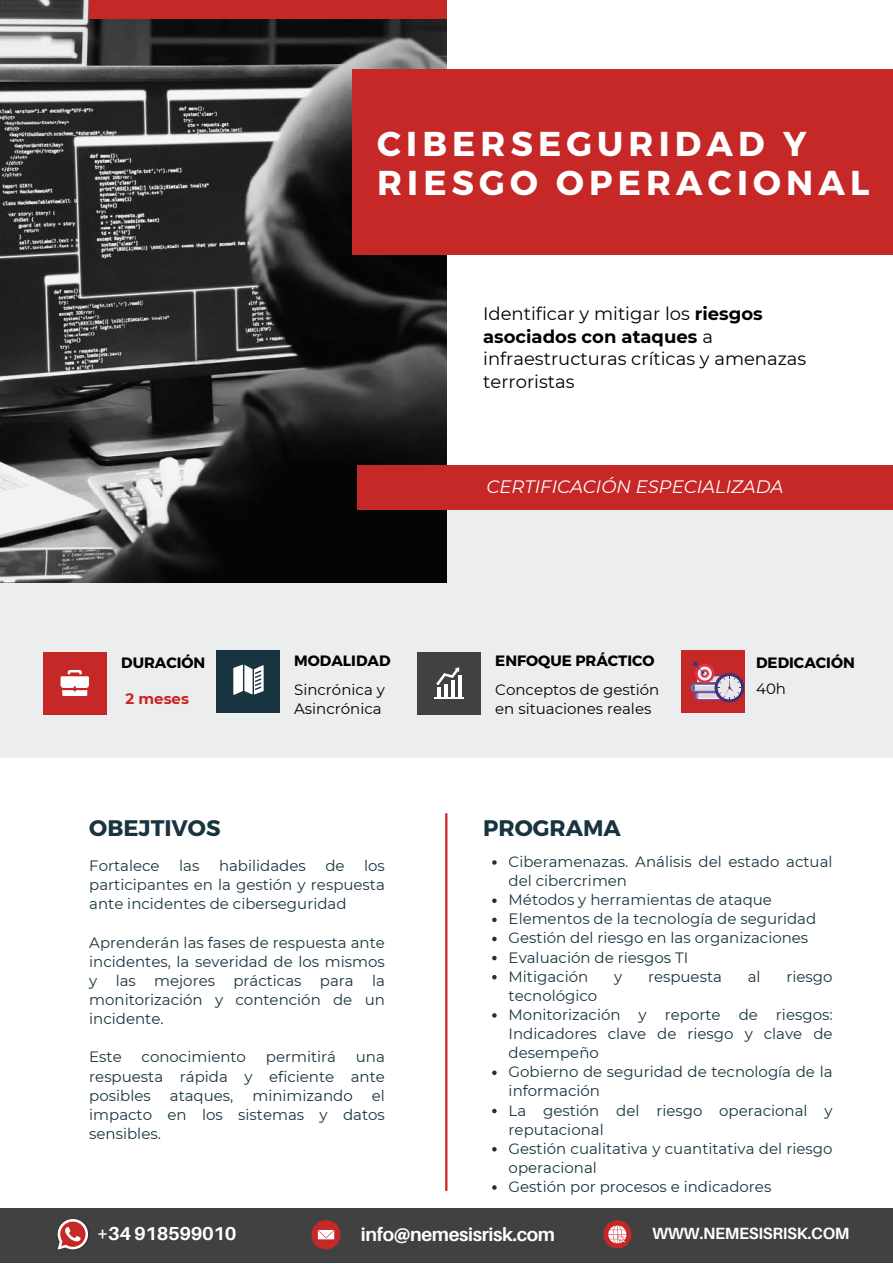
<style>
.page{position:relative;width:893px;height:1264px;background:#fff}
.page>*{position:absolute;margin:0;border:0;box-sizing:border-box;transform-origin:0 0}
.t1{font:700 34.5px/38.2px "Montserrat";letter-spacing:.15em;color:#fff}
.t2{font:700 22.5px "Montserrat";color:#18343f}
.t3{font:700 18.75px "Aileron";letter-spacing:-.33em;color:#fff}
.t4{font:700 18.75px "Aileron";letter-spacing:-.195em;color:#fff}
.t5{font:18px/22.5px "Montserrat";color:#000}
.t6{font:italic 18px "Montserrat";color:#fff}
.t7{font:700 16.35px "Aileron";letter-spacing:-.375em;color:#fff}
.t8{font:15px/19px "Montserrat";color:#18343f;text-align:justify}
.t9{font:15px/19px "Montserrat";color:#000}
.t10{font:700 15px "Montserrat";color:#000}
.t11{font:700 15px "Montserrat";color:#cf2323}
.s1{font-weight:700}
</style>
<div class="page">
<div style="left:0;top:487px;width:892px;height:270px;background:#ebedee"></div>
<img style="left:0;top:0;width:446px;height:583px">
<div style="left:357px;top:465px;width:535px;height:44px;background:#c62828"></div>
<div style="left:89px;top:0;width:357px;height:19px;background:#c62828"></div>
<div style="left:417px;top:652px;width:63px;height:62px;background:#414141"></div>
<svg style="left:434px;top:667px;width:29px;height:31px"></svg>
<hr style="left:451px;top:679px;width:3px;height:17px;background:#fff">
<hr style="left:458px;top:674px;width:3px;height:22px;background:#fff">
<div style="left:681px;top:650px;width:63px;height:63px;background:#c62828"></div>
<div style="left:43px;top:652px;width:63px;height:62px;background:#c62828"></div>
<svg style="left:61px;top:670px;width:28px;height:25px"></svg>
<div style="left:217px;top:650px;width:63px;height:63px;background:#18343f"></div>
<svg style="left:233px;top:664px;width:30px;height:30px"></svg>
<div style="left:352px;top:69px;width:540px;height:186px;background:#c62828"></div>
<div style="left:0;top:1207px;width:892px;height:55px;background:#414141"></div>
<img style="left:57px;top:1230px;width:32px;height:20px">
<svg style="left:58px;top:1219px;width:30px;height:30px"></svg>
<svg style="left:311px;top:1219px;width:29px;height:30px"></svg>
<svg style="left:318px;top:1229px;width:16px;height:10px"></svg>
<svg style="left:603px;top:1220px;width:28px;height:28px"></svg>
<hr style="left:445px;top:813px;width:2px;height:377px;background:#cf2323">
<svg style="left:492px;top:860px;width:4px;height:4px"></svg>
<svg style="left:492px;top:898px;width:4px;height:5px"></svg>
<svg style="left:492px;top:917px;width:4px;height:5px"></svg>
<svg style="left:492px;top:936px;width:4px;height:5px"></svg>
<svg style="left:492px;top:955px;width:4px;height:5px"></svg>
<svg style="left:492px;top:975px;width:4px;height:4px"></svg>
<svg style="left:492px;top:1013px;width:4px;height:4px"></svg>
<svg style="left:492px;top:1070px;width:4px;height:5px"></svg>
<svg style="left:492px;top:1108px;width:4px;height:5px"></svg>
<svg style="left:492px;top:1147px;width:4px;height:4px"></svg>
<svg style="left:492px;top:1185px;width:4px;height:4px"></svg>
<svg style="left:714px;top:673px;width:30px;height:29px"></svg>
<svg style="left:690px;top:661px;width:51px;height:39px"></svg>
<h1 class="t1" style="left:377px;top:123px;width:493px">CIBERSEGURIDAD Y<br>RIESGO OPERACIONAL</h1>
<p class="t5" style="left:483px;top:302px;width:325px">Identificar y mitigar los <span class="s1">riesgos asociados con ataques</span> a infraestructuras críticas y amenazas terroristas</p>
<p class="t6" style="left:486px;top:475px;width:298px">CERTIFICACIÓN ESPECIALIZADA</p>
<p class="t10" style="left:121px;top:652px;width:86px">DURACIÓN</p>
<p class="t10" style="left:294px;top:651px;width:98px">MODALIDAD</p>
<p class="t10" style="left:495px;top:651px;width:161px">ENFOQUE PRÁCTICO</p>
<p class="t11" style="left:125px;top:689px;width:65px">2 meses</p>
<p class="t9" style="left:495px;top:679px;width:166px">Conceptos de gestión en situaciones reales</p>
<p class="t10" style="left:756px;top:652px;width:100px">DEDICACIÓN</p>
<p class="t9" style="left:294px;top:679px;width:92px">Sincrónica y</p>
<p class="t9" style="left:756px;top:679px;width:31px">40h</p>
<p class="t9" style="left:294px;top:698px;width:89px">Asincrónica</p>
<h2 class="t2" style="left:89px;top:813px;width:133px">OBEJTIVOS</h2>
<h2 class="t2" style="left:483px;top:813px;width:139px">PROGRAMA</h2>
<p class="t8" style="left:89px;top:856px;width:72px">Fortalece</p>
<p class="t8" style="left:179px;top:856px;width:22px">las</p>
<p class="t8" style="left:219px;top:856px;width:88px">habilidades</p>
<p class="t8" style="left:325px;top:856px;width:21px">de</p>
<p class="t8" style="left:508px;top:852px;width:325px;text-align:left">Ciberamenazas. Análisis del estado actual del cibercrimen<br>Métodos y herramientas de ataque<br>Elementos de la tecnología de seguridad<br>Gestión del riesgo en las organizaciones<br>Evaluación de riesgos TI<br>Mitigación</p>
<p class="t8" style="left:89px;top:856px;width:297px;text-indent:275px">los participantes en la gestión y respuesta ante incidentes de ciberseguridad</p>
<p class="t8" style="left:89px;top:932px;width:297px">Aprenderán las fases de respuesta ante incidentes, la severidad de los mismos y las mejores prácticas para la monitorización y contención de un incidente.</p>
<p class="t8" style="left:89px;top:1047px;width:34px">Este</p>
<p class="t8" style="left:141px;top:1047px;width:106px">conocimiento</p>
<p class="t8" style="left:266px;top:1047px;width:72px">permitirá</p>
<p class="t8" style="left:614px;top:966px;width:10px">y</p>
<p class="t8" style="left:648px;top:966px;width:75px">respuesta</p>
<p class="t8" style="left:747px;top:966px;width:14px">al</p>
<p class="t8" style="left:786px;top:966px;width:48px">riesgo</p>
<p class="t8" style="left:508px;top:985px;width:325px;text-align:left">tecnológico<br>Monitorización y reporte de riesgos:<br>Indicadores clave de riesgo y clave de desempeño<br>Gobierno de seguridad de tecnología de la información<br>La gestión del riesgo operacional y reputacional<br>Gestión cualitativa y cuantitativa del riesgo operacional<br>Gestión por procesos e indicadores</p>
<p class="t8" style="left:89px;top:1047px;width:297px;text-indent:266px">una respuesta rápida y eficiente ante posibles</p>
<p class="t8" style="left:89px;top:1085px;width:297px;text-indent:282px">el impacto en los sistemas y datos sensibles.</p>
<p class="t8" style="left:170px;top:1085px;width:65px">ataques,</p>
<p class="t8" style="left:252px;top:1085px;width:102px">minimizando</p>
<p class="t4" style="left:97px;top:1219px;width:149px">++3344991188559999001100</p>
<p class="t3" style="left:355px;top:1220px;width:201px">i ni nf foo@@nneemmeessi si sr ri si skk. c. coomm</p>
<p class="t7" style="left:646px;top:1220px;width:205px">WWWWWW. N. NEEMMEESSI SI SRRI SI SKK. C. COOMM</p>
</div>
